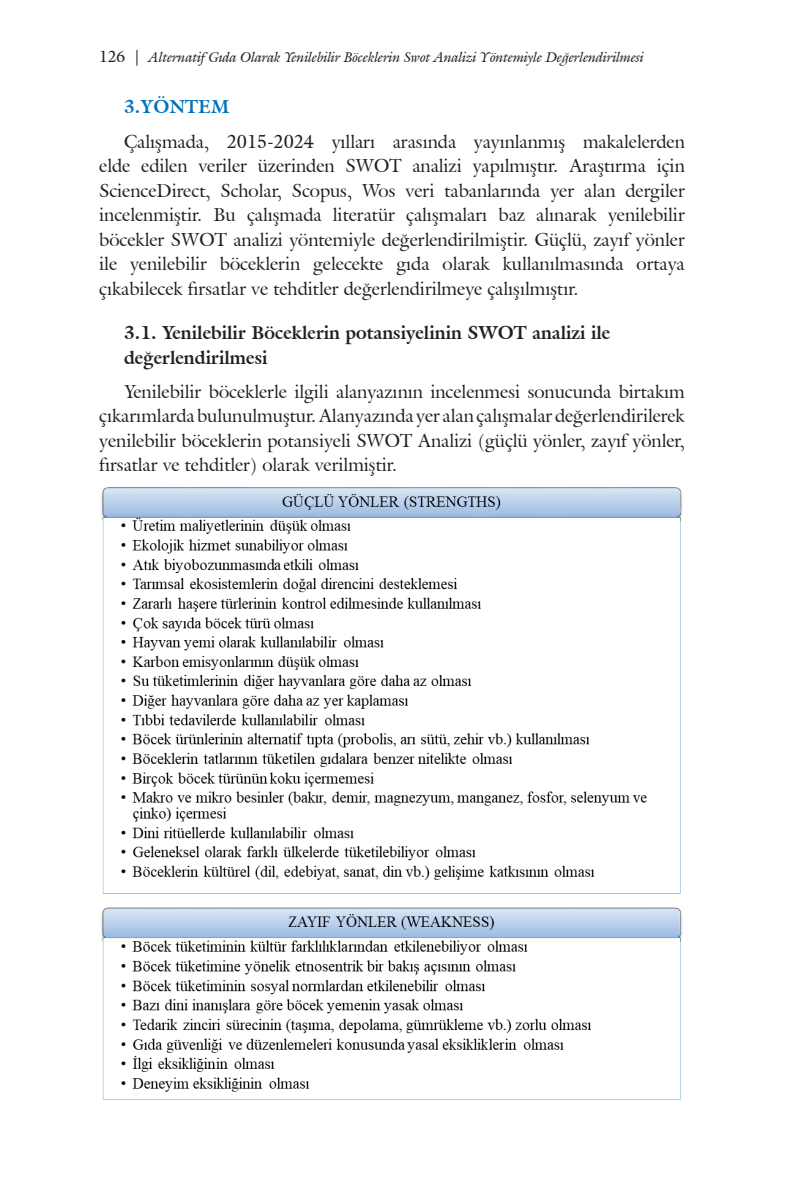
<style>
.page{position:relative;width:794px;height:1191px;background:#fff}
.page>*{position:absolute;margin:0;border:0;box-sizing:border-box;transform-origin:0 0}
.t1{font:18.38px/24.5px "Galliard IT Cby BT";color:#231f20;text-align:justify}
.t2{font:700 18.38px/24.5px "Galliard IT Cby BT";color:#231f20}
.t3{font:700 18.38px "Galliard IT Cby BT";color:#0072bc}
.t4{font:italic 14px "Galliard IT Cby BT";color:#231f20}
.s1{font-style:normal;font-size:15.75px}
</style>
<div class="page">
<img style="left:101px;top:487px;width:581px;height:406px">
<img style="left:101px;top:907px;width:581px;height:193px">
<p class="t4" style="left:99px;top:47px;width:546px"><span class="s1">126 |</span> Alternatif Gıda Olarak Yenilebilir Böceklerin Swot Analizi Yöntemiyle Değerlendirilmesi</p>
<p class="t3" style="left:124px;top:95px;width:107px">3.YÖNTEM</p>
<p class="t1" style="left:99px;top:129px;width:587px;text-indent:25px">Çalışmada, 2015-2024 yılları arasında yayınlanmış makalelerden elde edilen veriler üzerinden SWOT analizi yapılmıştır. Araştırma için ScienceDirect, Scholar, Scopus, Wos veri tabanlarında yer alan dergiler incelenmiştir. Bu çalışmada literatür çalışmaları baz alınarak yenilebilir böcekler SWOT analizi yöntemiyle değerlendirilmiştir. Güçlü, zayıf yönler ile yenilebilir böceklerin gelecekte gıda olarak kullanılmasında ortaya çıkabilecek fırsatlar ve tehditler değerlendirilmeye çalışılmıştır.</p>
<p class="t2" style="left:124px;top:320px;width:488px">3.1. Yenilebilir Böceklerin potansiyelinin SWOT analizi ile değerlendirilmesi</p>
<p class="t1" style="left:99px;top:379px;width:587px;text-indent:25px">Yenilebilir böceklerle ilgili alanyazının incelenmesi sonucunda birtakım çıkarımlarda bulunulmuştur. Alanyazında yer alan çalışmalar değerlendirilerek yenilebilir böceklerin potansiyeli SWOT Analizi (güçlü yönler, zayıf yönler, fırsatlar ve tehditler) olarak verilmiştir.</p>
</div>
